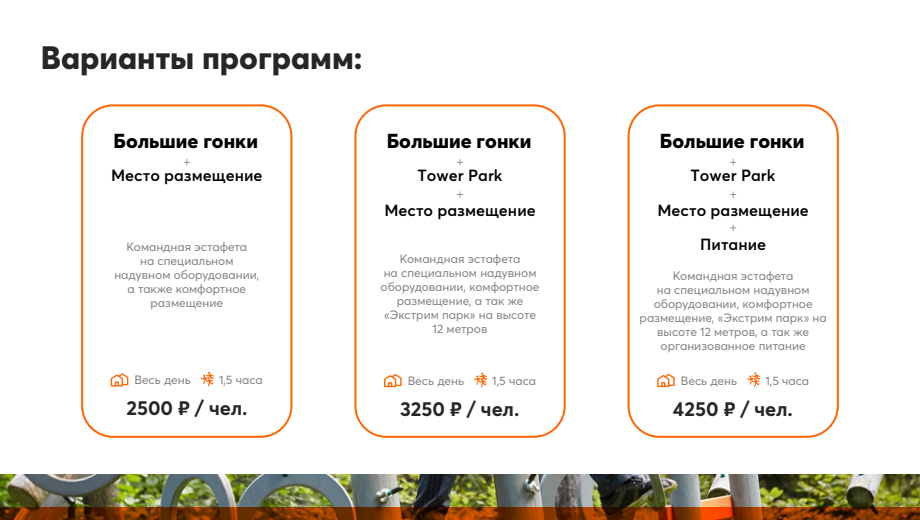
<style>
.page{position:relative;width:920px;height:520px;background:#fff}
.page>*{position:absolute;margin:0;border:0;box-sizing:border-box;transform-origin:0 0}
.t1{font:800 32px "Averta CY";color:#262626}
.t2{font:800 20px "Averta CY";color:#000}
.t3{font:700 20px "Averta CY";color:#262626}
.t4{font:600 16px/34.4px "Averta CY";color:#000;text-align:center}
.t5{font:12px/14px "Averta CY";color:#808080;text-align:center}
</style>
<div class="page">
<img style="left:0;top:475px;width:920px;height:33px">
<svg style="left:200px;top:372px;width:14px;height:15px"></svg>
<svg style="left:111px;top:373px;width:17px;height:14px"></svg>
<svg style="left:184px;top:159px;width:6px;height:6px"></svg>
<div style="left:81px;top:104px;width:211px;height:334px;border:2px solid #ff6500;border-radius:31px"></div>
<svg style="left:474px;top:373px;width:14px;height:14px"></svg>
<svg style="left:384px;top:374px;width:18px;height:13px"></svg>
<svg style="left:457px;top:159px;width:6px;height:6px"></svg>
<svg style="left:457px;top:191px;width:6px;height:7px"></svg>
<div style="left:354px;top:104px;width:212px;height:334px;border:2px solid #ff6500;border-radius:31px"></div>
<div style="left:628px;top:104px;width:211px;height:334px;border:2px solid #ff6500;border-radius:31px"></div>
<svg style="left:747px;top:372px;width:14px;height:15px"></svg>
<svg style="left:657px;top:374px;width:18px;height:13px"></svg>
<svg style="left:730px;top:159px;width:6px;height:6px"></svg>
<svg style="left:730px;top:191px;width:6px;height:7px"></svg>
<svg style="left:730px;top:225px;width:6px;height:6px"></svg>
<svg style="left:0;top:508px;width:920px;height:12px;background:#7a3100"></svg>
<h1 class="t1" style="left:41px;top:35px;width:323px">Варианты программ:</h1>
<h2 class="t2" style="left:114px;top:126px;width:146px">Большие гонки</h2>
<h3 class="t4" style="left:111px;top:158px;width:153px">Место размещение</h3>
<p class="t5" style="left:114px;top:239px;width:146px">Командная эстафета<br>на специальном надувном оборудовании, а также комфортное размещение</p>
<h2 class="t2" style="left:387px;top:126px;width:146px">Большие гонки</h2>
<h3 class="t4" style="left:384px;top:158px;width:153px">Tower Park<br>Место размещение</h3>
<p class="t5" style="left:381px;top:251px;width:161px">Командная эстафета<br>на специальном надувном оборудовании, комфортное размещение, а так же «Экстрим парк» на высоте<br>12 метров</p>
<p class="t5" style="left:134px;top:372px;width:58px">Весь день</p>
<p class="t5" style="left:219px;top:372px;width:45px">1,5 часа</p>
<p class="t5" style="left:408px;top:373px;width:58px">Весь день</p>
<p class="t5" style="left:492px;top:373px;width:45px">1,5 часа</p>
<h2 class="t3" style="left:127px;top:394px;width:122px">2500 ₽ / чел.</h2>
<h2 class="t3" style="left:400px;top:395px;width:121px">3250 ₽ / чел.</h2>
<h2 class="t2" style="left:660px;top:126px;width:146px">Большие гонки</h2>
<h3 class="t4" style="left:690px;top:158px;width:86px">Tower Park</h3>
<h3 class="t4" style="left:657px;top:192px;width:153px">Место размещение<br>Питание</h3>
<p class="t5" style="left:640px;top:268px;width:189px">Командная эстафета<br>на специальном надувном оборудовании, комфортное размещение, «Экстрим парк» на высоте 12 метров, а так же организованное питание</p>
<p class="t5" style="left:681px;top:373px;width:58px">Весь день</p>
<p class="t5" style="left:765px;top:373px;width:45px">1,5 часа</p>
<h2 class="t3" style="left:673px;top:395px;width:121px">4250 ₽ / чел.</h2>
</div>
